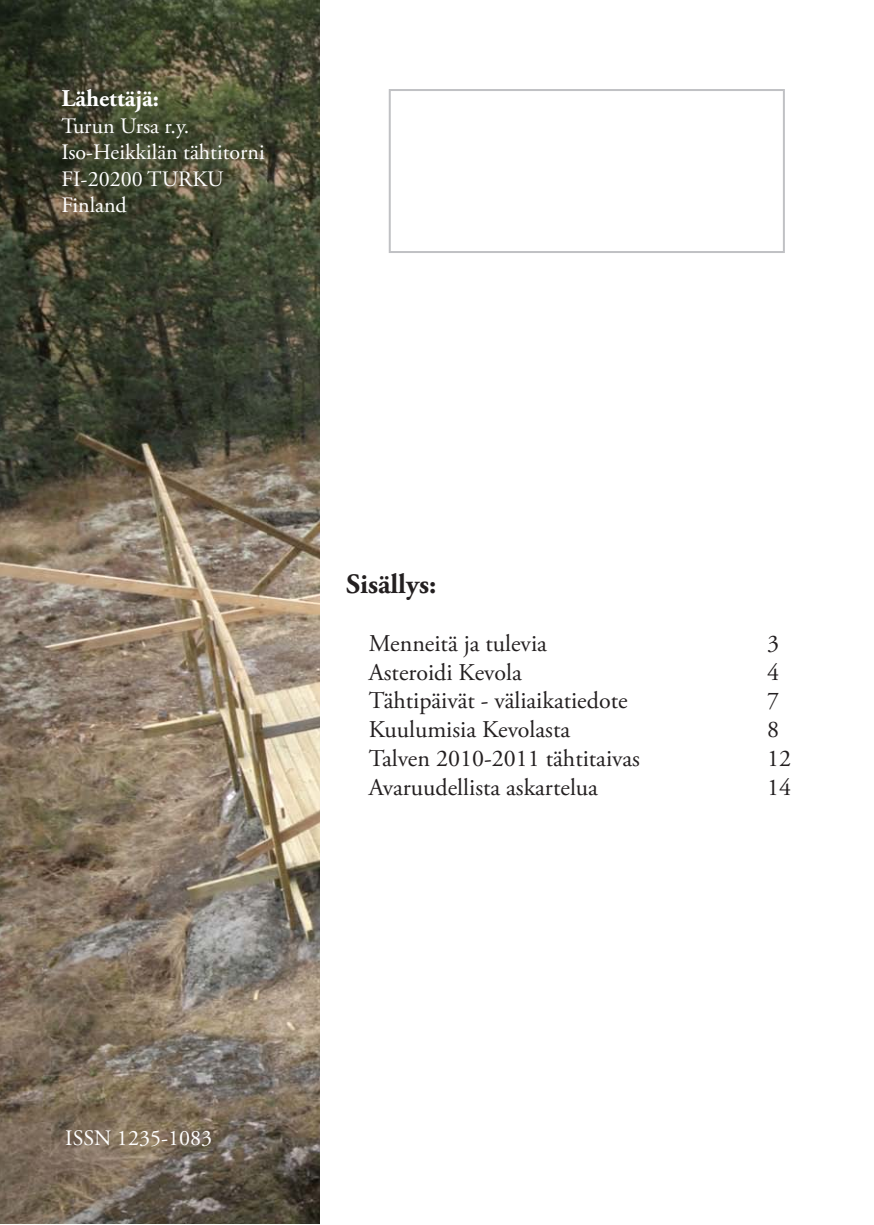
<style>
.page{position:relative;width:874px;height:1225px;background:#fff}
.page>*{position:absolute;margin:0;border:0;box-sizing:border-box;transform-origin:0 0}
.Väliotsikko{font:700 28px "Adobe Garamond Pro";color:#231f20}
.Sisällys{font:24px "Adobe Garamond Pro";color:#231f20}
.Väliotsikko-2{font:700 24px "Adobe Garamond Pro";color:#fff}
.t1{font:22px "Adobe Garamond Pro";color:#fff}
</style>
<div class="page">
<img style="left:0;top:0;width:319px;height:1223px">
<div style="left:388px;top:89px;width:396px;height:164px;border:2px solid #c0c1c4"></div>
<p class="Väliotsikko-2" style="left:61px;top:85px;width:99px">Lähettäjä:</p>
<p class="t1" style="left:61px;top:113px;width:129px">Turun Ursa r.y.</p>
<p class="t1" style="left:61px;top:139px;width:205px">Iso-Heikkilän tähtitorni</p>
<p class="t1" style="left:61px;top:165px;width:164px">FI-20200 TURKU</p>
<p class="t1" style="left:61px;top:192px;width:67px">Finland</p>
<p class="t1" style="left:65px;top:1124px;width:148px">ISSN 1235-1083</p>
<p class="Väliotsikko" style="left:346px;top:568px;width:92px">Sisällys:</p>
<p class="Sisällys" style="left:369px;top:628px;width:179px">Menneitä ja tulevia</p>
<p class="Sisällys" style="left:766px;top:628px;width:13px">3</p>
<p class="Sisällys" style="left:369px;top:657px;width:154px">Asteroidi Kevola</p>
<p class="Sisällys" style="left:766px;top:657px;width:13px">4</p>
<p class="Sisällys" style="left:369px;top:686px;width:260px">Tähtipäivät - väliaikatiedote</p>
<p class="Sisällys" style="left:766px;top:686px;width:13px">7</p>
<p class="Sisällys" style="left:369px;top:715px;width:202px">Kuulumisia Kevolasta</p>
<p class="Sisällys" style="left:766px;top:715px;width:13px">8</p>
<p class="Sisällys" style="left:369px;top:744px;width:272px">Talven 2010-2011 tähtitaivas</p>
<p class="Sisällys" style="left:766px;top:744px;width:25px">12</p>
<p class="Sisällys" style="left:369px;top:772px;width:230px">Avaruudellista askartelua</p>
<p class="Sisällys" style="left:766px;top:772px;width:25px">14</p>
</div>
